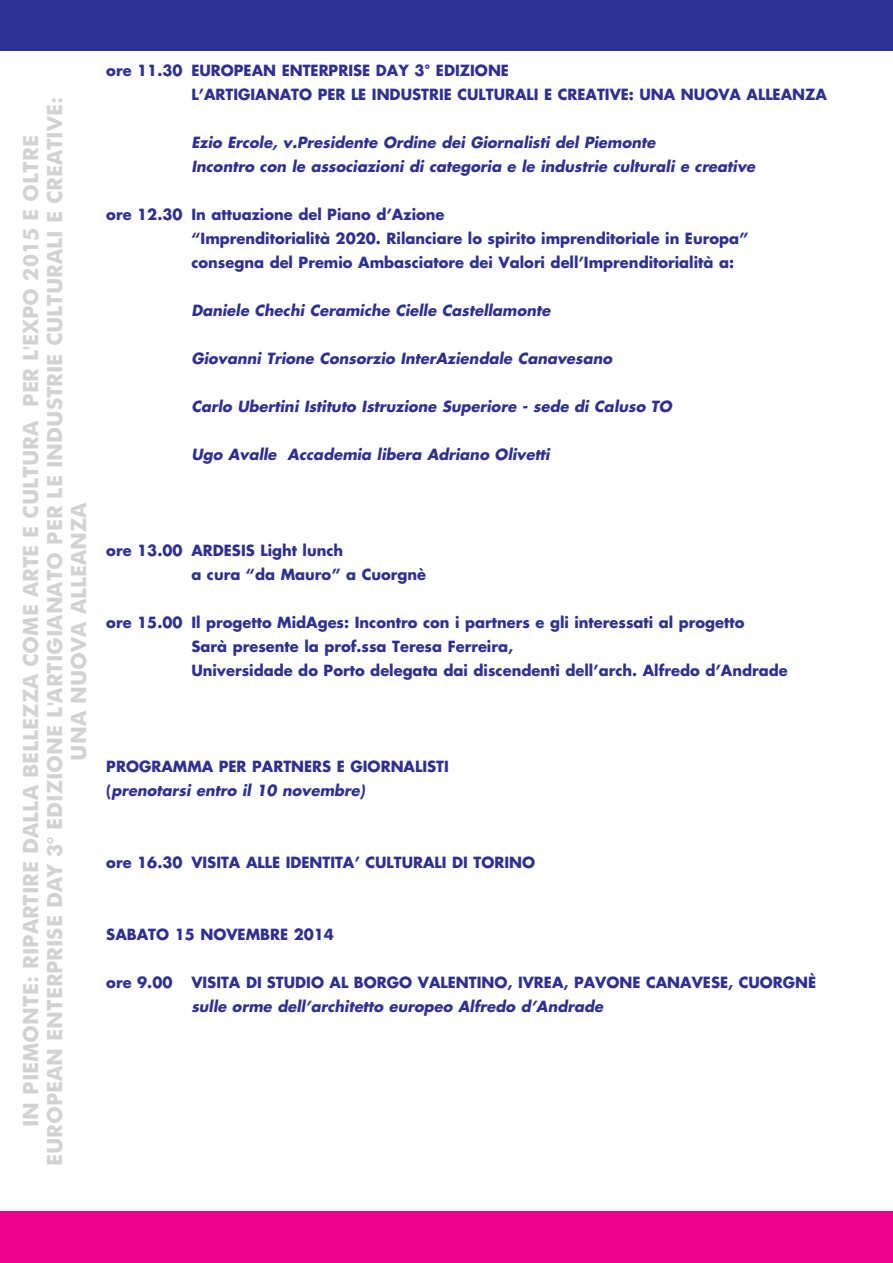
<style>
.page{position:relative;width:893px;height:1263px;background:#fff}
.page>*{position:absolute;margin:0;border:0;box-sizing:border-box;transform-origin:0 0}
.t1{font:700 21px/24px "Futura BT";color:#d1d2d4;text-align:center}
.t2{font:700 15px/24px "Futura Std";color:#2e3092}
.t3{font:italic 700 15px/24px "Futura Std";color:#2e3092}
.s1{font-style:italic}
</style>
<div class="page">
<div style="left:0;top:0;width:893px;height:51px;background:#2e3092"></div>
<div style="left:0;top:1212px;width:893px;height:51px;background:#ed028c"></div>
<h1 class="t1" style="left:20px;top:1166px;width:1070px;rotate:-90deg">IN PIEMONTE: RIPARTIRE DALLA BELLEZZA COME ARTE E CULTURA PER L'EXPO 2015 E OLTRE<br>EUROPEAN ENTERPRISE DAY 3° EDIZIONE L'ARTIGIANATO PER LE INDUSTRIE CULTURALI E CREATIVE:<br>UNA NUOVA ALLEANZA</h1>
<p class="t2" style="left:191px;top:60px;width:637px;text-indent:-85px">ore 11.30 EUROPEAN ENTERPRISE DAY 3° EDIZIONE<br>L’ARTIGIANATO PER LE INDUSTRIE CULTURALI E CREATIVE: UNA NUOVA ALLEANZA</p>
<p class="t3" style="left:191px;top:132px;width:565px">Ezio Ercole, v.Presidente Ordine dei Giornalisti del Piemonte<br>Incontro con le associazioni di categoria e le industrie culturali e creative</p>
<p class="t2" style="left:191px;top:204px;width:558px;text-indent:-85px">ore 12.30 In attuazione del Piano d’Azione<br>“Imprenditorialità 2020. Rilanciare lo spirito imprenditoriale in Europa” consegna del Premio Ambasciatore dei Valori dell’Imprenditorialità a:</p>
<p class="t3" style="left:191px;top:300px;width:361px">Daniele Chechi Ceramiche Cielle Castellamonte</p>
<p class="t3" style="left:191px;top:348px;width:422px">Giovanni Trione Consorzio InterAziendale Canavesano</p>
<p class="t3" style="left:191px;top:396px;width:482px">Carlo Ubertini Istituto Istruzione Superiore - sede di Caluso TO</p>
<p class="t3" style="left:191px;top:444px;width:360px">Ugo Avalle Accademia libera Adriano Olivetti</p>
<p class="t2" style="left:191px;top:540px;width:236px;text-indent:-85px">ore 13.00 ARDESIS Light lunch<br>a cura “da Mauro” a Cuorgnè</p>
<p class="t2" style="left:191px;top:612px;width:598px;text-indent:-85px">ore 15.00 Il progetto MidAges: Incontro con i partners e gli interessati al progetto<br>Sarà presente la prof.ssa Teresa Ferreira,<br>Universidade do Porto delegata dai discendenti dell’arch. Alfredo d’Andrade</p>
<p class="t2" style="left:106px;top:756px;width:344px">PROGRAMMA PER PARTNERS E GIORNALISTI (<span class="s1">prenotarsi entro il 10 novembre)</span></p>
<p class="t2" style="left:106px;top:852px;width:430px">ore 16.30 VISITA ALLE IDENTITA’ CULTURALI DI TORINO</p>
<p class="t2" style="left:106px;top:924px;width:229px">SABATO 15 NOVEMBRE 2014</p>
<p class="t2" style="left:106px;top:972px;width:68px">ore 9.00</p>
<p class="t2" style="left:191px;top:972px;width:626px">VISITA DI STUDIO AL BORGO VALENTINO, IVREA, PAVONE CANAVESE, CUORGNÈ</p>
<p class="t3" style="left:191px;top:996px;width:413px">sulle orme dell’architetto europeo Alfredo d’Andrade</p>
</div>
